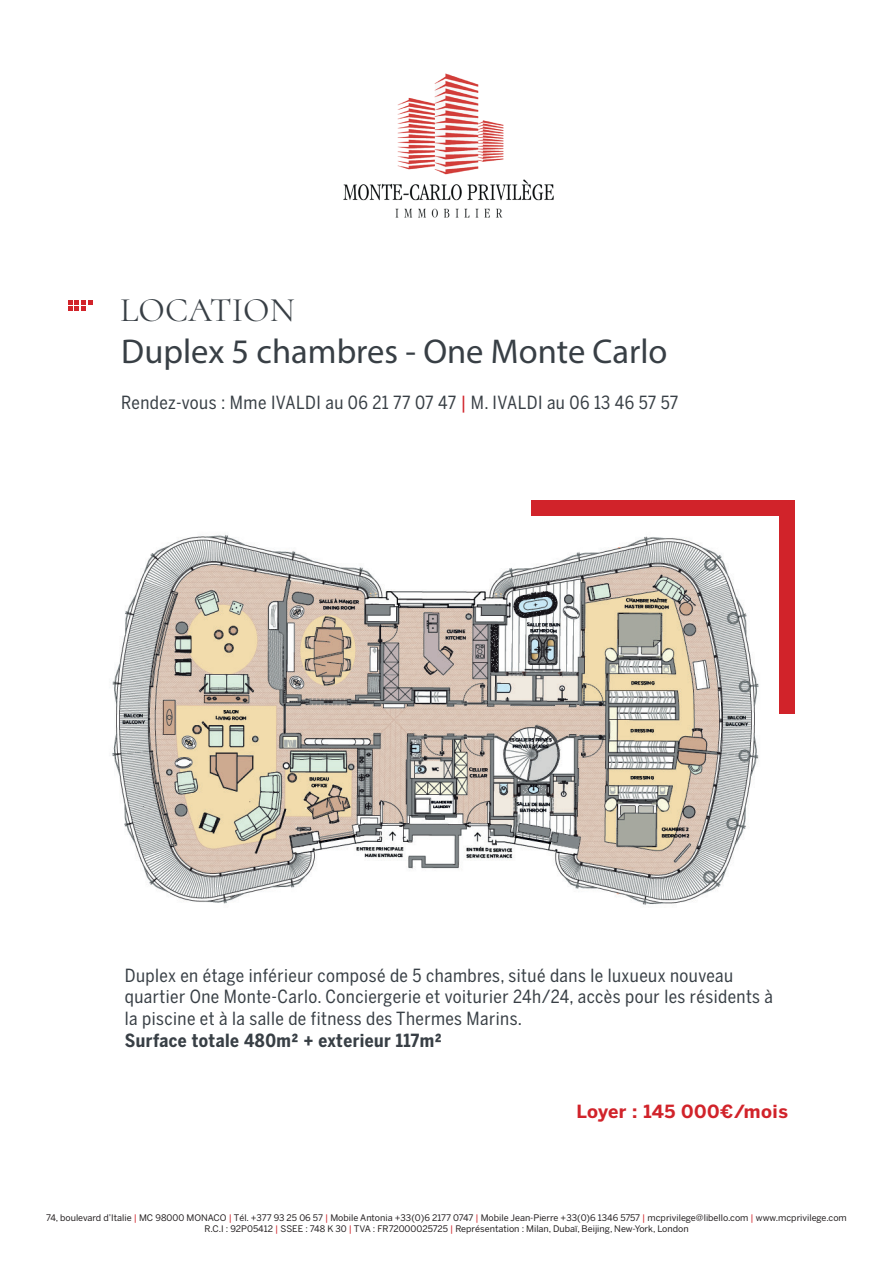
<style>
.page{position:relative;width:893px;height:1263px;background:#fff}
.page>*{position:absolute;margin:0;border:0;box-sizing:border-box;transform-origin:0 0}
.t1{font:34.5px "Myriad Pro";color:#383f45}
.t2{font:34.5px "Cormorant";color:#383f45}
.t3{font:18px/21.6px "Benton Sans Cond";letter-spacing:.025em;color:#383f45}
.t4{font:700 18px "Benton Sans Cond";letter-spacing:.025em;color:#383f45}
.t5{font:700 18px "Benton Sans";letter-spacing:.025em;color:#d1232a}
.t6{font:9px/10.8px "Benton Sans";color:#231f20;text-align:center}
.s1{color:#d1232a}
</style>
<div class="page">
<img style="left:343px;top:73px;width:211px;height:145px">
<svg style="left:68px;top:300px;width:25px;height:11px"></svg>
<div style="left:531px;top:500px;width:264px;height:214px;background:#d1232a"></div>
<img style="left:112px;top:517px;width:667px;height:388px">
<h1 class="t2" style="left:120px;top:289px;width:176px">LOCATION</h1>
<h1 class="t1" style="left:121px;top:330px;width:548px">Duplex 5 chambres - One Monte Carlo</h1>
<h2 class="t3" style="left:121px;top:392px;width:559px">Rendez-vous : Mme IVALDI au 06 21 77 07 47 <span class="s1">|</span> M. IVALDI au 06 13 46 57 57</h2>
<h2 class="t3" style="left:125px;top:964px;width:650px">Duplex en étage inférieur composé de 5 chambres, situé dans le luxueux nouveau quartier One Monte-Carlo. Conciergerie et voiturier 24h/24, accès pour les résidents à la piscine et à la salle de fitness des Thermes Marins.</h2>
<h2 class="t4" style="left:125px;top:1029px;width:318px">Surface totale 480m² + exterieur 117m²</h2>
<h2 class="t5" style="left:576px;top:1101px;width:213px">Loyer : 145 000€/mois</h2>
<p class="t6" style="left:46px;top:1212px;width:802px">74, boulevard d’Italie <span class="s1">|</span> MC 98000 MONACO <span class="s1">|</span> Tél. +377 93 25 06 57 <span class="s1">|</span> Mobile Antonia +33(0)6 2177 0747 <span class="s1">|</span> Mobile Jean-Pierre +33(0)6 1346 5757 <span class="s1">|</span> mcprivilege@libello.com <span class="s1">|</span> www.mcprivilege.com<br>R.C.I : 92P05412 <span class="s1">|</span> SSEE : 748 K 30 <span class="s1">|</span> TVA : FR72000025725 <span class="s1">|</span> Représentation : Milan, Dubaï, Beijing, New-York, London</p>
</div>
